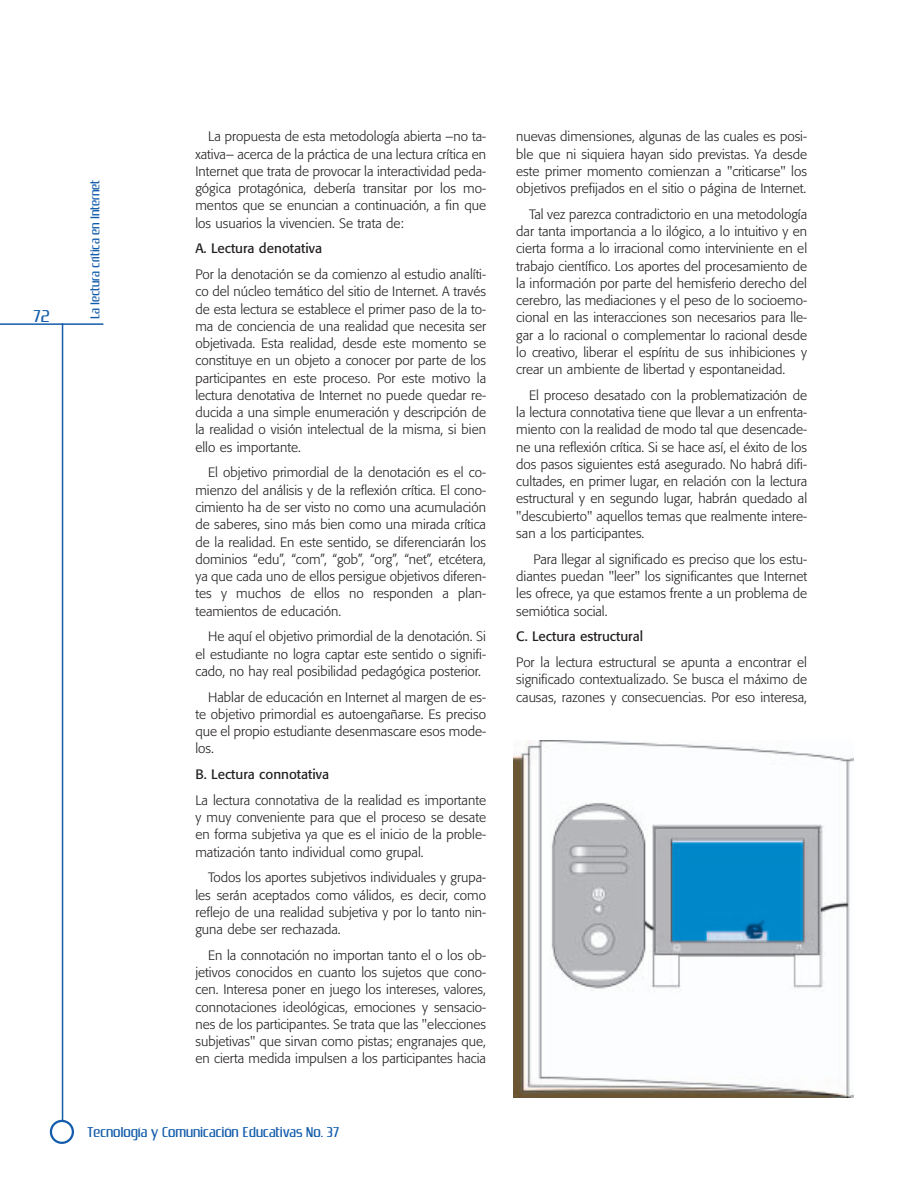
<style>
.page{position:relative;width:915px;height:1191px;background:#fff}
.page>*{position:absolute;margin:0;border:0;box-sizing:border-box;transform-origin:0 0}
.t1{font:18px "Zrnic";color:#135cab}
.t2{font:15px "Zrnic";color:#135cab}
.t3{font:300 13.5px/17.2px "Formata";color:#231f20;text-align:justify}
.t4{font:13.5px "Formata";color:#231f20}
.t5{font:13.5px "Zrnic";color:#135cab}
</style>
<div class="page">
<hr style="left:0;top:323px;width:103px;height:2px;background:#135cab">
<svg style="left:50px;top:1119px;width:24px;height:25px"></svg>
<hr style="left:62px;top:323px;width:1px;height:797px;background:#135cab">
<img style="left:513px;top:740px;width:340px;height:357px">
<h1 class="t1" style="left:33px;top:310px;width:18px">72</h1>
<p class="t5" style="left:91px;top:319px;width:141px;rotate:-90deg">La lectura crítica en Internet</p>
<p class="t3" style="left:195px;top:129px;width:292px;text-indent:13px">La propuesta de esta metodología abierta –no ta&shy;xativa– acerca de la práctica de una lectura crítica en Internet que trata de provocar la interactividad peda&shy;gógica protagónica, debería transitar por los mo&shy;mentos que se enuncian a continuación, a fin que los usuarios la vivencien. Se trata de:</p>
<p class="t4" style="left:195px;top:243px;width:128px">A. Lectura denotativa</p>
<p class="t3" style="left:195px;top:267px;width:292px">Por la denotación se da comienzo al estudio analíti&shy;co del núcleo temático del sitio de Internet. A través de esta lectura se establece el primer paso de la to&shy;ma de conciencia de una realidad que necesita ser objetivada. Esta realidad, desde este momento se constituye en un objeto a conocer por parte de los participantes en este proceso. Por este motivo la lectura denotativa de Internet no puede quedar re&shy;ducida a una simple enumeración y descripción de la realidad o visión intelectual de la misma, si bien ello es importante.</p>
<p class="t3" style="left:195px;top:465px;width:292px;text-indent:13px">El objetivo primordial de la denotación es el co&shy;mienzo del análisis y de la reflexión crítica. El cono&shy;cimiento ha de ser visto no como una acumulación de saberes, sino más bien como una mirada crítica de la realidad. En este sentido, se diferenciarán los dominios “edu”, “com”, “gob”, “org”, “net”, etcétera, ya que cada uno de ellos persigue objetivos diferen&shy;tes y muchos de ellos no responden a plan&shy;teamientos de educación.</p>
<p class="t3" style="left:195px;top:629px;width:292px;text-indent:13px">He aquí el objetivo primordial de la denotación. Si el estudiante no logra captar este sentido o signifi&shy;cado, no hay real posibilidad pedagógica posterior.</p>
<p class="t3" style="left:195px;top:689px;width:292px;text-indent:13px">Hablar de educación en Internet al margen de es&shy;te objetivo primordial es autoengañarse. Es preciso que el propio estudiante desenmascare esos mode&shy;los.</p>
<p class="t4" style="left:195px;top:768px;width:135px">B. Lectura connotativa</p>
<p class="t3" style="left:195px;top:792px;width:292px">La lectura connotativa de la realidad es importante y muy conveniente para que el proceso se desate en forma subjetiva ya que es el inicio de la proble&shy;matización tanto individual como grupal.</p>
<p class="t3" style="left:195px;top:870px;width:292px;text-indent:13px">Todos los aportes subjetivos individuales y grupa&shy;les serán aceptados como válidos, es decir, como reflejo de una realidad subjetiva y por lo tanto nin&shy;guna debe ser rechazada.</p>
<p class="t3" style="left:195px;top:947px;width:292px;text-indent:13px">En la connotación no importan tanto el o los ob&shy;jetivos conocidos en cuanto los sujetos que cono&shy;cen. Interesa poner en juego los intereses, valores, connotaciones ideológicas, emociones y sensacio&shy;nes de los participantes. Se trata que las "elecciones subjetivas" que sirvan como pistas; engranajes que, en cierta medida impulsen a los participantes hacia</p>
<p class="t2" style="left:87px;top:1126px;width:253px">Tecnología y Comunicación Educativas No. 37</p>
<p class="t3" style="left:516px;top:129px;width:292px">nuevas dimensiones, algunas de las cuales es posi&shy;ble que ni siquiera hayan sido previstas. Ya desde este primer momento comienzan a "criticarse" los objetivos prefijados en el sitio o página de Internet.</p>
<p class="t3" style="left:516px;top:206px;width:292px;text-indent:13px">Tal vez parezca contradictorio en una metodología dar tanta importancia a lo ilógico, a lo intuitivo y en cierta forma a lo irracional como interviniente en el trabajo científico. Los aportes del procesamiento de la información por parte del hemisferio derecho del cerebro, las mediaciones y el peso de lo socioemo&shy;cional en las interacciones son necesarios para lle&shy;gar a lo racional o complementar lo racional desde lo creativo, liberar el espíritu de sus inhibiciones y crear un ambiente de libertad y espontaneidad.</p>
<p class="t3" style="left:516px;top:388px;width:292px;text-indent:13px">El proceso desatado con la problematización de la lectura connotativa tiene que llevar a un enfrenta&shy;miento con la realidad de modo tal que desencade&shy;ne una reflexión crítica. Si se hace así, el éxito de los dos pasos siguientes está asegurado. No habrá difi&shy;cultades, en primer lugar, en relación con la lectura estructural y en segundo lugar, habrán quedado al "descubierto" aquellos temas que realmente intere&shy;san a los participantes.</p>
<p class="t3" style="left:516px;top:551px;width:292px;text-indent:17px">Para llegar al significado es preciso que los estu&shy;diantes puedan "leer" los significantes que Internet les ofrece, ya que estamos frente a un problema de semiótica social.</p>
<p class="t4" style="left:516px;top:631px;width:128px">C. Lectura estructural</p>
<p class="t3" style="left:516px;top:655px;width:292px">Por la lectura estructural se apunta a encontrar el significado contextualizado. Se busca el máximo de causas, razones y consecuencias. Por eso interesa,</p>
</div>
